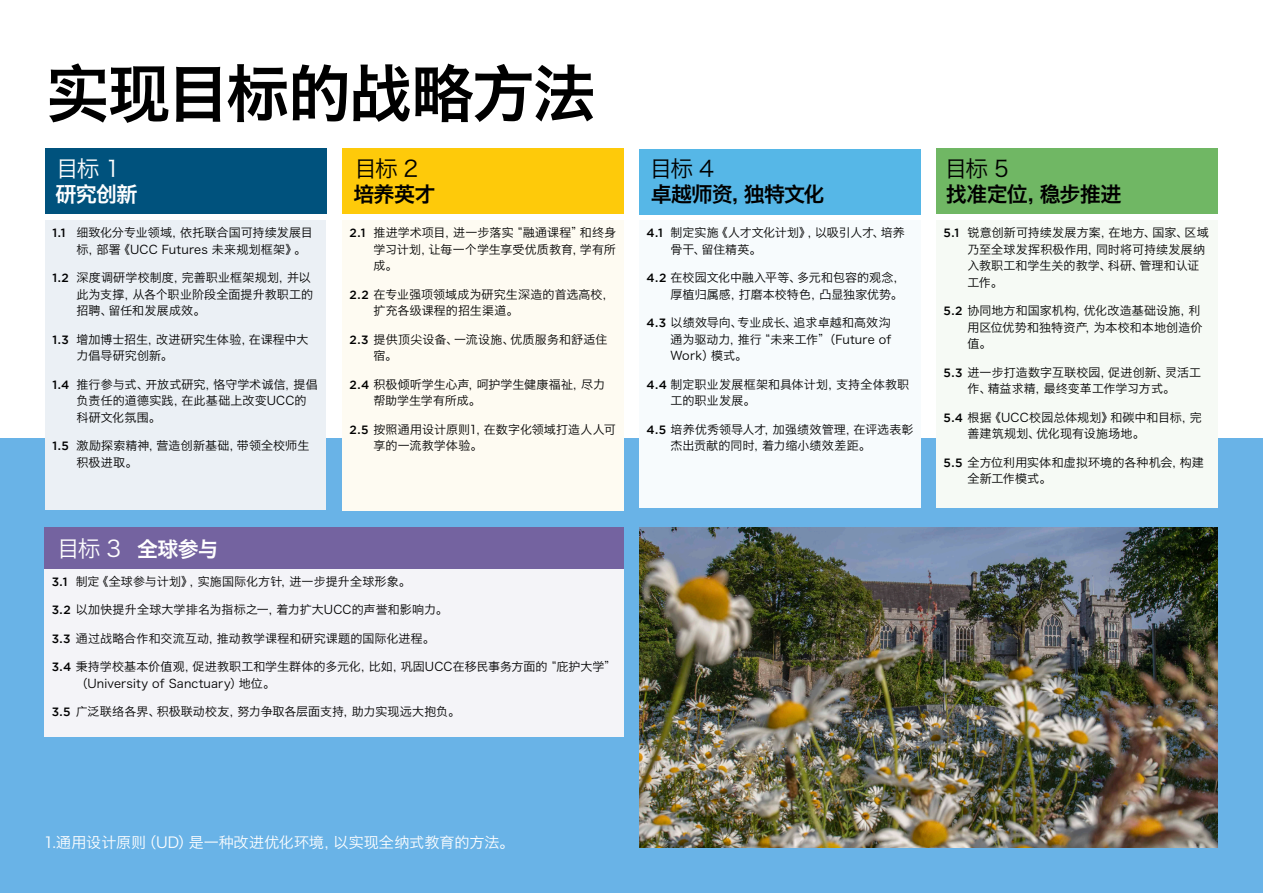
<style>
.page{position:relative;width:1263px;height:893px;background:#fff}
.page>*{position:absolute;margin:0;border:0;box-sizing:border-box;transform-origin:0 0}
.t1{font:62.55px "Hiragino Sans GB W6";letter-spacing:-.025em;color:#000}
.Table_Goals{font:22.5px "Hiragino Sans GB W3";color:#000}
.Table_Goals-2{font:22.5px "Hiragino Sans GB W3";color:#fff}
.t2{font:21px "Hiragino Sans GB W6";letter-spacing:-.035em;color:#000}
.t3{font:21px "Hiragino Sans GB W6";letter-spacing:-.035em;color:#fff}
.Table_Text{font:15px "Hiragino Sans GB W3";color:#fff}
.Table_Text-2{font:12px/16.5px "Hiragino Sans GB W3";letter-spacing:.01em;color:#000}
.s1{font-family:"Gotham";font-weight:500}
</style>
<div class="page">
<div style="left:0;top:439px;width:1263px;height:454px;background:#69b3e7"></div>
<div style="left:45px;top:148px;width:282px;height:65px;background:#00527d"></div>
<div style="left:44px;top:528px;width:580px;height:41px;background:#7463a0"></div>
<div style="left:342px;top:148px;width:282px;height:65px;background:#feca0a"></div>
<div style="left:639px;top:150px;width:282px;height:65px;background:#56b7e7"></div>
<div style="left:936px;top:148px;width:282px;height:65px;background:#70b764"></div>
<div style="left:342px;top:220px;width:282px;height:291px;background:#fefbf2"></div>
<div style="left:44px;top:569px;width:580px;height:167px;background:#f4f4f8"></div>
<div style="left:639px;top:220px;width:282px;height:288px;background:#f7fbfd"></div>
<div style="left:45px;top:220px;width:281px;height:290px;background:#ebf0f5"></div>
<div style="left:936px;top:220px;width:282px;height:288px;background:#f6faf5"></div>
<img style="left:639px;top:528px;width:579px;height:320px">
<p class="t1" style="left:47px;top:52px;width:550px">实现目标的战略方法</p>
<p class="Table_Goals-2" style="left:56px;top:155px;width:66px">目标 1</p>
<p class="Table_Goals" style="left:650px;top:155px;width:66px">目标 4</p>
<p class="Table_Goals" style="left:945px;top:155px;width:66px">目标 5</p>
<p class="Table_Goals" style="left:354px;top:155px;width:66px">目标 2</p>
<p class="t3" style="left:56px;top:180px;width:83px">研究创新</p>
<p class="t2" style="left:651px;top:180px;width:175px">卓越师资，独特文化</p>
<p class="t2" style="left:946px;top:180px;width:177px">找准定位，稳步推进</p>
<p class="t2" style="left:353px;top:180px;width:84px">培养英才</p>
<p class="Table_Text-2" style="left:76px;top:224px;width:238px;text-indent:-24px"><span class="s1">1.1</span> 细致化分专业领域，依托联合国可持续发展目标，部署《UCC Futures 未来规划框架》。</p>
<p class="Table_Text-2" style="left:76px;top:269px;width:238px;text-indent:-24px"><span class="s1">1.2</span> 深度调研学校制度，完善职业框架规划，并以此为支撑，从各个职业阶段全面提升教职工的招聘、留任和发展成效。</p>
<p class="Table_Text-2" style="left:76px;top:331px;width:233px;text-indent:-24px"><span class="s1">1.3</span> 增加博士招生，改进研究生体验，在课程中大力倡导研究创新。</p>
<p class="Table_Text-2" style="left:76px;top:376px;width:243px;text-indent:-24px"><span class="s1">1.4</span> 推行参与式、开放式研究，恪守学术诚信，提倡负责任的道德实践，在此基础上改变UCC的科研文化氛围。</p>
<p class="Table_Text-2" style="left:76px;top:437px;width:234px;text-indent:-24px"><span class="s1">1.5</span> 激励探索精神，营造创新基础，带领全校师生积极进取。</p>
<p class="Table_Goals-2" style="left:57px;top:535px;width:66px">目标 3</p>
<p class="t3" style="left:137px;top:535px;width:83px">全球参与</p>
<p class="Table_Text-2" style="left:373px;top:224px;width:244px;text-align:justify;text-indent:-24px"><span class="s1">2.1</span> 推进学术项目，进一步落实“融通课程”和终身学习计划，让每一个学生享受优质教育，学有所成。</p>
<p class="Table_Text-2" style="left:373px;top:286px;width:243px;text-indent:-24px"><span class="s1">2.2</span> 在专业强项领域成为研究生深造的首选高校，扩充各级课程的招生渠道。</p>
<p class="Table_Text-2" style="left:373px;top:331px;width:235px;text-indent:-24px"><span class="s1">2.3</span> 提供顶尖设备、一流设施、优质服务和舒适住宿。</p>
<p class="Table_Text-2" style="left:373px;top:376px;width:233px;text-indent:-24px"><span class="s1">2.4</span> 积极倾听学生心声，呵护学生健康福祉，尽力帮助学生学有所成。</p>
<p class="Table_Text-2" style="left:373px;top:421px;width:244px;text-indent:-24px"><span class="s1">2.5</span> 按照通用设计原则1，在数字化领域打造人人可享的一流教学体验。</p>
<p class="Table_Text-2" style="left:52px;top:573px;width:361px"><span class="s1">3.1</span> 制定《全球参与计划》，实施国际化方针，进一步提升全球形象。</p>
<p class="Table_Text-2" style="left:52px;top:601px;width:398px"><span class="s1">3.2</span> 以加快提升全球大学排名为指标之一，着力扩大UCC的声誉和影响力。</p>
<p class="Table_Text-2" style="left:52px;top:630px;width:385px"><span class="s1">3.3</span> 通过战略合作和交流互动，推动教学课程和研究课题的国际化进程。</p>
<p class="Table_Text-2" style="left:76px;top:658px;width:542px;text-indent:-24px"><span class="s1">3.4</span> 秉持学校基本价值观，促进教职工和学生群体的多元化，比如，巩固UCC在移民事务方面的“庇护大学”（University of Sanctuary）地位。</p>
<p class="Table_Text-2" style="left:52px;top:703px;width:410px"><span class="s1">3.5</span> 广泛联络各界、积极联动校友，努力争取各层面支持，助力实现远大抱负。</p>
<p class="Table_Text-2" style="left:670px;top:224px;width:236px;text-indent:-24px"><span class="s1">4.1</span> 制定实施《人才文化计划》，以吸引人才、培养骨干、留住精英。</p>
<p class="Table_Text-2" style="left:646px;top:269px;width:260px;text-align:right"><span class="s1">4.2</span> 在校园文化中融入平等、多元和包容的观念，厚植归属感，打磨本校特色，凸显独家优势。</p>
<p class="Table_Text-2" style="left:670px;top:314px;width:222px;text-align:justify;text-indent:-24px"><span class="s1">4.3</span> 以绩效导向、专业成长、追求卓越和高效沟通为驱动力，推行“未来工作”（Future of Work）模式。</p>
<p class="Table_Text-2" style="left:670px;top:376px;width:240px;text-indent:-24px"><span class="s1">4.4</span> 制定职业发展框架和具体计划，支持全体教职工的职业发展。</p>
<p class="Table_Text-2" style="left:670px;top:421px;width:244px;text-indent:-24px"><span class="s1">4.5</span> 培养优秀领导人才，加强绩效管理，在评选表彰杰出贡献的同时，着力缩小绩效差距。</p>
<p class="Table_Text-2" style="left:967px;top:224px;width:243px;text-indent:-24px"><span class="s1">5.1</span> 锐意创新可持续发展方案，在地方、国家、区域乃至全球发挥积极作用，同时将可持续发展纳入教职工和学生关的教学、科研、管理和认证工作。</p>
<p class="Table_Text-2" style="left:967px;top:302px;width:237px;text-indent:-24px"><span class="s1">5.2</span> 协同地方和国家机构，优化改造基础设施，利用区位优势和独特资产，为本校和本地创造价值。</p>
<p class="Table_Text-2" style="left:943px;top:364px;width:259px;text-align:center"><span class="s1">5.3</span> 进一步打造数字互联校园，促进创新、灵活工作、精益求精，最终变革工作学习方式。</p>
<p class="Table_Text-2" style="left:967px;top:409px;width:236px;text-indent:-24px"><span class="s1">5.4</span> 根据《UCC校园总体规划》和碳中和目标，完善建筑规划、优化现有设施场地。</p>
<p class="Table_Text-2" style="left:967px;top:454px;width:238px;text-indent:-24px"><span class="s1">5.5</span> 全方位利用实体和虚拟环境的各种机会，构建全新工作模式。</p>
<p class="Table_Text" style="left:44px;top:833px;width:472px">1.通用设计原则（UD）是一种改进优化环境，以实现全纳式教育的方法。</p>
</div>
